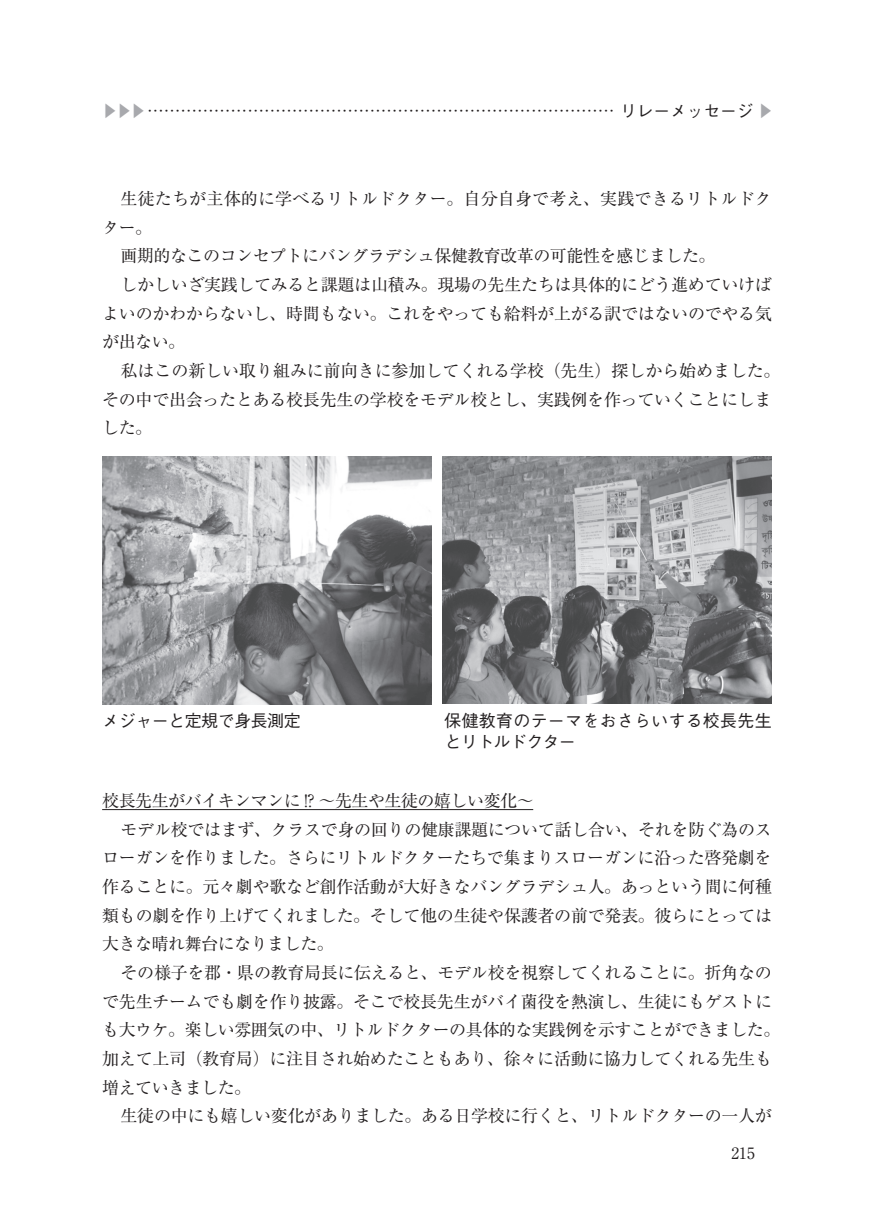
<style>
.page{position:relative;width:874px;height:1225px;background:#fff}
.page>*{position:absolute;margin:0;border:0;box-sizing:border-box;transform-origin:0 0}
.t1{font:17px "Ryumin Pro";letter-spacing:-.015em;color:#231f20}
.t2{font:17px "Ryumin Pro";letter-spacing:.01em;color:#231f20}
.t3{font:500 17px/21.2px "Gothic BBB Pro";letter-spacing:.01em;color:#231f20}
.t4{font:500 17px "Gothic BBB Pro";letter-spacing:-.03em;color:#231f20}
.t5{font:500 16.6px "Gothic BBB Pro";color:#231f20}
.t6{font:15.6px "Ryumin Pro";color:#231f20}
.s1{color:#a8a9ad}
</style>
<div class="page">
<hr style="left:102px;top:809px;width:431px;height:1px;background:#231f20">
<img style="left:103px;top:457px;width:329px;height:248px">
<img style="left:442px;top:457px;width:329px;height:246px">
<p class="t5" style="left:102px;top:97px;width:673px"><span class="s1">▲▲▲</span>………………………………………………………………………… リレーメッセージ <span class="s1">▲</span></p>
<p class="t2" style="left:120px;top:185px;width:652px">生徒たちが主体的に学べるリトルドクター。自分自身で考え、実践できるリトルドク</p>
<p class="t1" style="left:102px;top:214px;width:52px">ター。</p>
<p class="t1" style="left:120px;top:243px;width:596px">画期的なこのコンセプトにバングラデシュ保健教育改革の可能性を感じました。</p>
<p class="t1" style="left:120px;top:271px;width:652px">しかしいざ実践してみると課題は山積み。現場の先生たちは具体的にどう進めていけば</p>
<p class="t1" style="left:102px;top:300px;width:671px">よいのかわからないし、時間もない。これをやっても給料が上がる訳ではないのでやる気</p>
<p class="t1" style="left:102px;top:329px;width:84px">が出ない。</p>
<p class="t1" style="left:120px;top:357px;width:661px">私はこの新しい取り組みに前向きに参加してくれる学校（先生）探しから始めました。</p>
<p class="t1" style="left:102px;top:386px;width:670px">その中で出会ったとある校長先生の学校をモデル校とし、実践例を作っていくことにしま</p>
<p class="t1" style="left:102px;top:415px;width:52px">した。</p>
<p class="t4" style="left:102px;top:706px;width:200px">メジャーと定規で身長測定</p>
<p class="t3" style="left:444px;top:707px;width:328px">保健教育のテーマをおさらいする校長先生とリトルドクター</p>
<p class="t1" style="left:102px;top:787px;width:433px">校長先生がバイキンマンに !? 〜先生や生徒の嬉しい変化〜</p>
<p class="t1" style="left:120px;top:816px;width:652px">モデル校ではまず、クラスで身の回りの健康課題について話し合い、それを防ぐ為のス</p>
<p class="t1" style="left:102px;top:844px;width:670px">ローガンを作りました。さらにリトルドクターたちで集まりスローガンに沿った啓発劇を</p>
<p class="t1" style="left:102px;top:873px;width:671px">作ることに。元々劇や歌など創作活動が大好きなバングラデシュ人。あっという間に何種</p>
<p class="t1" style="left:102px;top:902px;width:671px">類もの劇を作り上げてくれました。そして他の生徒や保護者の前で発表。彼らにとっては</p>
<p class="t1" style="left:102px;top:930px;width:233px">大きな晴れ舞台になりました。</p>
<p class="t1" style="left:120px;top:959px;width:652px">その様子を郡・県の教育局長に伝えると、モデル校を視察してくれることに。折角なの</p>
<p class="t1" style="left:102px;top:988px;width:671px">で先生チームでも劇を作り披露。そこで校長先生がバイ菌役を熱演し、生徒にもゲストに</p>
<p class="t1" style="left:102px;top:1016px;width:679px">も大ウケ。楽しい雰囲気の中、リトルドクターの具体的な実践例を示すことができました。</p>
<p class="t1" style="left:102px;top:1045px;width:671px">加えて上司（教育局）に注目され始めたこともあり、徐々に活動に協力してくれる先生も</p>
<p class="t1" style="left:102px;top:1074px;width:150px">増えていきました。</p>
<p class="t1" style="left:120px;top:1102px;width:652px">生徒の中にも嬉しい変化がありました。ある日学校に行くと、リトルドクターの一人が</p>
<p class="t6" style="left:731px;top:1141px;width:25px">215</p>
</div>
